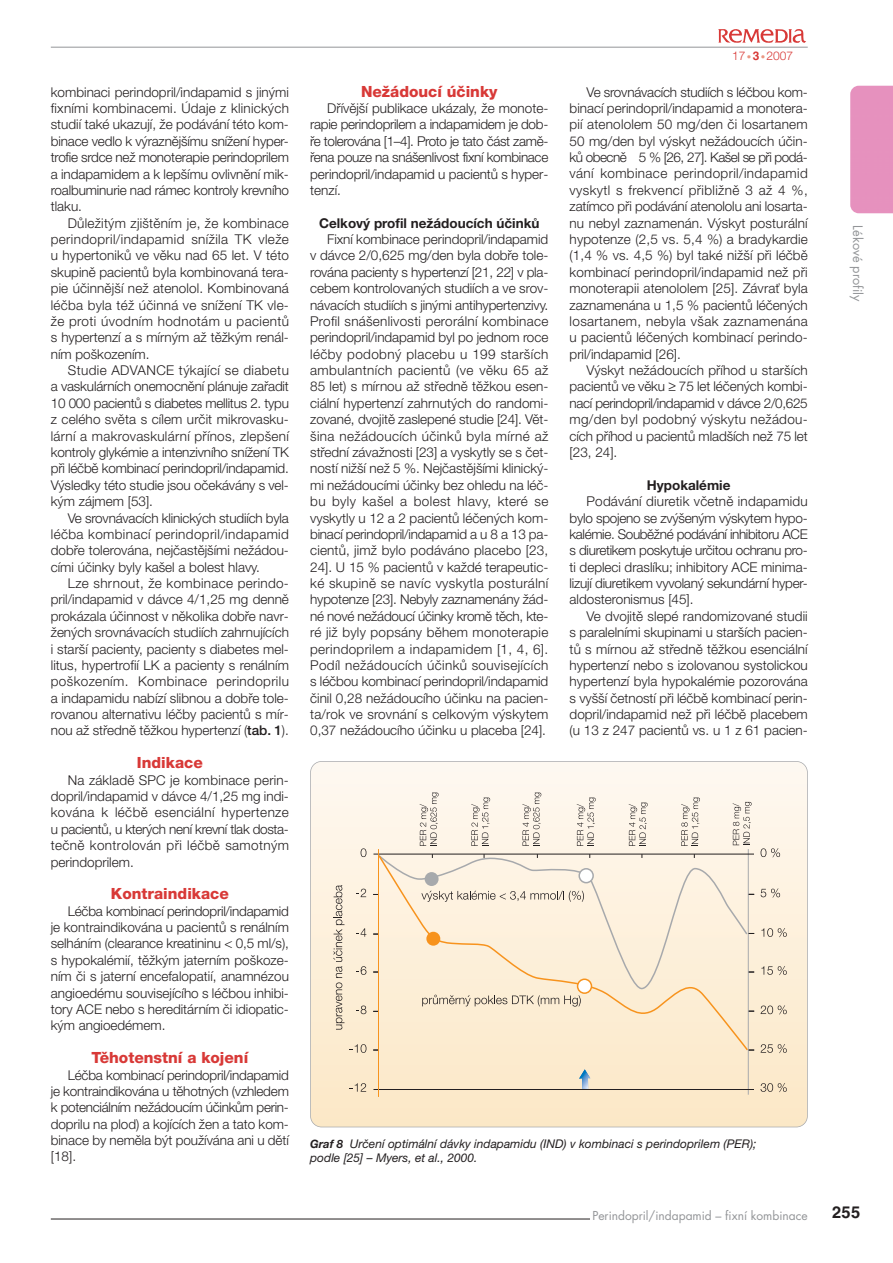
<style>
.page{position:relative;width:893px;height:1263px;background:#fff}
.page>*{position:absolute;margin:0;border:0;box-sizing:border-box;transform-origin:0 0}
.t1{font:700 16.5px "Helvetica CE";color:#231f20}
.t2{font:800 15.45px "Helvetica Neue CE";color:#d83937}
.t3{font:300 13.5px/16.4px "Helvetica Neue CE";color:#231f20;text-align:justify}
.t4{font:700 13.5px "Helvetica Neue CE";color:#231f20}
.t5{font:12.75px "Futura CE";color:#939598}
.t6{font:italic 12px/14px "Helvetica Neue CE";color:#231f20}
.t7{font:12px "Futura CE";color:#939598}
.t8{font:300 12px "Helvetica Neue CE";color:#d83937}
.s1{font-weight:500}
.s2{font-size:9px;color:#ea9884}
.s3{font-family:"Helvetica CE";font-weight:700}
.s4{font-weight:400}
.s5{font-weight:700;font-size:11.55px}
</style>
<div class="page">
<div style="left:850px;top:86px;width:43px;height:127px;background:#e691be"></div>
<hr style="left:51px;top:1219px;width:539px;height:1px;background:#231f20">
<svg style="left:718px;top:29px;width:88px;height:14px"></svg>
<hr style="left:51px;top:47px;width:757px;height:1px;background:#939598">
<div style="left:311px;top:761px;width:496px;height:366px;background:linear-gradient(to bottom,#fdf7f0,#fae7c5);border-radius:11px"></div>
<hr style="left:748px;top:849px;width:1px;height:246px;background:#a7a9ac">
<svg style="left:356px;top:889px;width:10px;height:8px"></svg>
<svg style="left:356px;top:928px;width:10px;height:9px"></svg>
<svg style="left:356px;top:966px;width:10px;height:9px"></svg>
<svg style="left:356px;top:1005px;width:10px;height:9px"></svg>
<svg style="left:350px;top:1044px;width:16px;height:9px"></svg>
<svg style="left:350px;top:1083px;width:16px;height:9px"></svg>
<svg style="left:361px;top:848px;width:5px;height:9px"></svg>
<svg style="left:761px;top:888px;width:19px;height:9px"></svg>
<svg style="left:761px;top:928px;width:25px;height:9px"></svg>
<svg style="left:761px;top:966px;width:25px;height:9px"></svg>
<svg style="left:761px;top:1005px;width:25px;height:9px"></svg>
<svg style="left:761px;top:1044px;width:25px;height:9px"></svg>
<svg style="left:760px;top:1083px;width:26px;height:9px"></svg>
<svg style="left:761px;top:848px;width:19px;height:9px"></svg>
<hr style="left:373px;top:854px;width:381px;height:1px;background:#231f20">
<svg style="left:379px;top:854px;width:370px;height:197px;background:#faecd6"></svg>
<div style="left:578px;top:979px;width:13px;height:14px;background:#fff;border-radius:50%"></div>
<div style="left:577px;top:978px;width:15px;height:16px;border:2px solid #f7931d;border-radius:50%"></div>
<div style="left:579px;top:869px;width:14px;height:14px;background:#fff;border-radius:50%"></div>
<div style="left:578px;top:868px;width:16px;height:15px;border:2px solid #a7a9ac;border-radius:50%"></div>
<div style="left:425px;top:872px;width:14px;height:14px;background:#a7a9ac;border-radius:50%"></div>
<div style="left:426px;top:932px;width:14px;height:14px;background:#f7931d;border-radius:50%"></div>
<svg style="left:333px;top:885px;width:11px;height:144px;background:#d5c9b8"></svg>
<svg style="left:422px;top:995px;width:159px;height:11px;background:#d5c8b4"></svg>
<svg style="left:420px;top:792px;width:19px;height:54px"></svg>
<svg style="left:471px;top:797px;width:19px;height:49px"></svg>
<svg style="left:522px;top:792px;width:19px;height:54px"></svg>
<svg style="left:577px;top:797px;width:19px;height:49px"></svg>
<svg style="left:629px;top:802px;width:19px;height:44px"></svg>
<svg style="left:681px;top:797px;width:19px;height:49px"></svg>
<svg style="left:733px;top:802px;width:19px;height:43px"></svg>
<svg style="left:421px;top:891px;width:163px;height:11px;background:#d9cec0"></svg>
<svg style="left:579px;top:1069px;width:12px;height:20px"></svg>
<hr style="left:373px;top:1089px;width:381px;height:1px;background:#231f20">
<hr style="left:378px;top:849px;width:1px;height:248px;background:#f7931d">
<p class="t3" style="left:51px;top:85px;width:240px">kombinaci perindopril/indapamid s jin˘mi fixními kombinacemi. Údaje z klinick˘ch studií také ukazují, Ïe podávání této kom&shy;binace vedlo k v˘raznûj‰ímu sníÏení hyper&shy;trofie srdce neÏ monoterapie perindoprilem a indapamidem a k lep‰ímu ovlivnûní mik&shy;roalbuminurie nad rámec kontroly krevního tlaku.</p>
<p class="t3" style="left:51px;top:216px;width:240px;text-indent:17px">DÛleÏit˘m zji‰tûním je, Ïe kombinace perindopril/indapamid sníÏila TK vleÏe u hypertonikÛ ve vûku nad 65 let. V této skupinû pacientÛ byla kombinovaná tera&shy;pie úãinnûj‰í neÏ atenolol. Kombinovaná léãba byla téÏ úãinná ve sníÏení TK vle-Ïe proti úvodním hodnotám u pacientÛ s hypertenzí a s mírn˘m aÏ tûÏk˘m renál&shy;ním po‰kozením.</p>
<p class="t3" style="left:51px;top:364px;width:240px;text-indent:17px">Studie ADVANCE t˘kající se diabetu a vaskulárních onemocnûní plánuje zafiadit 10 000 pacientÛ s diabetes mellitus 2. typu z celého svûta s cílem urãit mikrovasku&shy;lární a makrovaskulární pfiínos, zlep‰ení kontroly glykémie a intenzivního sníÏení TK pfii léãbû kombinací perindopril/indapamid.<br>V˘sledky této studie jsou oãekávány s vel&shy;k˘m zájmem [53].</p>
<p class="t3" style="left:51px;top:511px;width:240px;text-indent:17px">Ve srovnávacích klinick˘ch studiích byla léãba kombinací perindopril/indapamid dobfie tolerována, nejãastûj‰ími neÏádou&shy;cími úãinky byly ka‰el a bolest hlavy.</p>
<p class="t3" style="left:51px;top:577px;width:240px;text-indent:17px">Lze shrnout, Ïe kombinace perindo&shy;pril/indapamid v dávce 4/1,25 mg dennû prokázala úãinnost v nûkolika dobfie navr-Ïen˘ch srovnávacích studiích zahrnujících i star‰í pacienty, pacienty s diabetes mel&shy;litus, hypertrofií LK a pacienty s renálním po‰kozením. Kombinace perindoprilu a indapamidu nabízí slibnou a dobfie tole&shy;rovanou alternativu léãby pacientÛ s mír&shy;nou aÏ stfiednû tûÏkou hypertenzí (<span class="s1">tab. 1</span>).</p>
<p class="t2" style="left:137px;top:757px;width:67px">Indikace</p>
<p class="t3" style="left:51px;top:773px;width:240px;text-indent:17px">Na základû SPC je kombinace perin&shy;dopril/indapamid v dávce 4/1,25 mg indi&shy;kována k léãbû esenciální hypertenze u pacientÛ, u kter˘ch není krevní tlak dosta&shy;teãnû kontrolován pfii léãbû samotn˘m perindoprilem.</p>
<p class="t2" style="left:111px;top:888px;width:119px">Kontraindikace</p>
<p class="t3" style="left:51px;top:904px;width:240px;text-indent:17px">Léãba kombinací perindopril/indapamid je kontraindikována u pacientÛ s renálním selháním (clearance kreatininu &lt; 0,5 ml/s), s hypokalémií, tûÏk˘m jaterním po‰koze&shy;ním ãi s jaterní encefalopatií, anamnézou angioedému souvisejícího s léãbou inhibi&shy;tory ACE nebo s hereditárním ãi idiopatic&shy;k˘m angioedémem.</p>
<p class="t2" style="left:91px;top:1052px;width:158px">Tûhotenstní a kojení</p>
<p class="t3" style="left:51px;top:1068px;width:240px;text-indent:17px">Léãba kombinací perindopril/indapamid je kontraindikována u tûhotn˘ch (vzhledem k potenciálním neÏádoucím úãinkÛm perin&shy;doprilu na plod) a kojících Ïen a tato kom&shy;binace by nemûla b˘t pouÏívána ani u dûtí [18].</p>
<p class="t2" style="left:361px;top:86px;width:138px">NeÏádoucí úãinky</p>
<p class="t3" style="left:310px;top:102px;width:240px;text-indent:17px">Dfiívûj‰í publikace ukázaly, Ïe monote&shy;rapie perindoprilem a indapamidem je dob&shy;fie tolerována [1–4]. Proto je tato ãást zamû&shy;fiena pouze na sná‰enlivost fixní kombinace perindopril/indapamid u pacientÛ s hyper&shy;tenzí.</p>
<p class="t4" style="left:319px;top:218px;width:222px">Celkový profil nežádoucích účinků</p>
<p class="t3" style="left:310px;top:233px;width:240px;text-indent:17px">Fixní kombinace perindopril/indapamid v dávce 2/0,625 mg/den byla dobfie tole&shy;rována pacienty s hypertenzí [21, 22] v pla&shy;cebem kontrolovan˘ch studiích a ve srov&shy;návacích studiích s jin˘mi antihypertenzivy.<br>Profil sná‰enlivosti perorální kombinace perindopril/indapamid byl po jednom roce léãby podobn˘ placebu u 199 star‰ích ambulantních pacientÛ (ve vûku 65 aÏ 85 let) s mírnou aÏ stfiednû tûÏkou esen&shy;ciální hypertenzí zahrnut˘ch do randomi&shy;zované, dvojitû zaslepené studie [24]. Vût-‰ina neÏádoucích úãinkÛ byla mírné aÏ stfiední závaÏnosti [23] a vyskytly se s ãet&shy;ností niÏ‰í neÏ 5 %. Nejãastûj‰ími klinick˘- mi neÏádoucími úãinky bez ohledu na léã&shy;bu byly ka‰el a bolest hlavy, které se vyskytly u 12 a 2 pacientÛ léãen˘ch kom&shy;binací perindopril/indapamid a u 8 a 13 pa&shy;cientÛ, jimÏ bylo podáváno placebo [23, 24]. U 15 % pacientÛ v kaÏdé terapeutic&shy;ké skupinû se navíc vyskytla posturální hypotenze [23]. Nebyly zaznamenány Ïád&shy;né nové neÏádoucí úãinky kromû tûch, kte&shy;ré jiÏ byly popsány bûhem monoterapie perindoprilem a indapamidem [1, 4, 6].<br>Podíl neÏádoucích úãinkÛ souvisejících s léãbou kombinací perindopril/indapamid ãinil 0,28 neÏádoucího úãinku na pacien&shy;ta/rok ve srovnání s celkov˘m v˘skytem 0,37 neÏádoucího úãinku u placeba [24].</p>
<p class="t8" style="left:732px;top:52px;width:63px">17<span class="s2">•</span><span class="s3">3</span><span class="s2">•</span>2007</p>
<p class="t3" style="left:570px;top:85px;width:240px;text-indent:17px">Ve srovnávacích studiích s léãbou kom&shy;binací perindopril/indapamid a monotera&shy;pií atenololem 50 mg/den ãi losartanem 50 mg/den byl v˘skyt neÏádoucích úãin&shy;kÛ obecnû 5 % [26, 27]. Ka‰el se pfii podá&shy;vání kombinace perindopril/indapamid vyskytl s frekvencí pfiibliÏnû 3 aÏ 4 %, zatímco pfii podávání atenololu ani losarta&shy;nu nebyl zaznamenán. V˘skyt posturální hypotenze (2,5 vs. 5,4 %) a bradykardie (1,4 % vs. 4,5 %) byl také niÏ‰í pfii léãbû kombinací perindopril/indapamid neÏ pfii monoterapii atenololem [25]. ZávraÈ byla zaznamenána u 1,5 % pacientÛ léãen˘ch losartanem, nebyla v‰ak zaznamenána u pacientÛ léãen˘ch kombinací perindo&shy;pril/indapamid [26].</p>
<p class="t3" style="left:570px;top:364px;width:240px;text-indent:17px">V˘skyt neÏádoucích pfiíhod u star‰ích pacientÛ ve vûku <span class="s4">≥</span> 75 let léãen˘ch kombi&shy;nací perindopril/indapamid v dávce 2/0,625 mg/den byl podobn˘ v˘skytu neÏádou&shy;cích pfiíhod u pacientÛ mlad‰ích neÏ 75 let [23, 24].</p>
<p class="t4" style="left:647px;top:480px;width:85px">Hypokalémie</p>
<p class="t3" style="left:570px;top:495px;width:240px;text-indent:17px">Podávání diuretik vãetnû indapamidu bylo spojeno se zv˘‰en˘m v˘skytem hypo&shy;kalémie. SoubûÏné podávání inhibitoru ACE s diuretikem poskytuje urãitou ochranu pro&shy;ti depleci draslíku; inhibitory ACE minima&shy;lizují diuretikem vyvolan˘ sekundární hyper&shy;aldosteronismus [45].</p>
<p class="t3" style="left:570px;top:609px;width:240px;text-indent:17px">Ve dvojitû slepé randomizované studii s paralelními skupinami u star‰ích pacien&shy;tÛ s mírnou aÏ stfiednû tûÏkou esenciální hypertenzí nebo s izolovanou systolickou hypertenzí byla hypokalémie pozorována s vy‰‰í ãetností pfii léãbû kombinací perin&shy;dopril/indapamid neÏ pfii léãbû placebem (u 13 z 247 pacientÛ vs. u 1 z 61 pacien-</p>
<p class="t6" style="left:310px;top:1138px;width:448px"><span class="s5">Graf 8</span> Určení optimální dávky indapamidu (IND) v kombinaci s perindoprilem (PER); podle [25] – Myers, et al., 2000.</p>
<p class="t7" style="left:592px;top:1209px;width:217px">Perindopril/indapamid – fixní kombinace</p>
<p class="t5" style="left:864px;top:225px;width:77px;rotate:90deg">Lékové profily</p>
<p class="t1" style="left:832px;top:1206px;width:30px">255</p>
</div>
